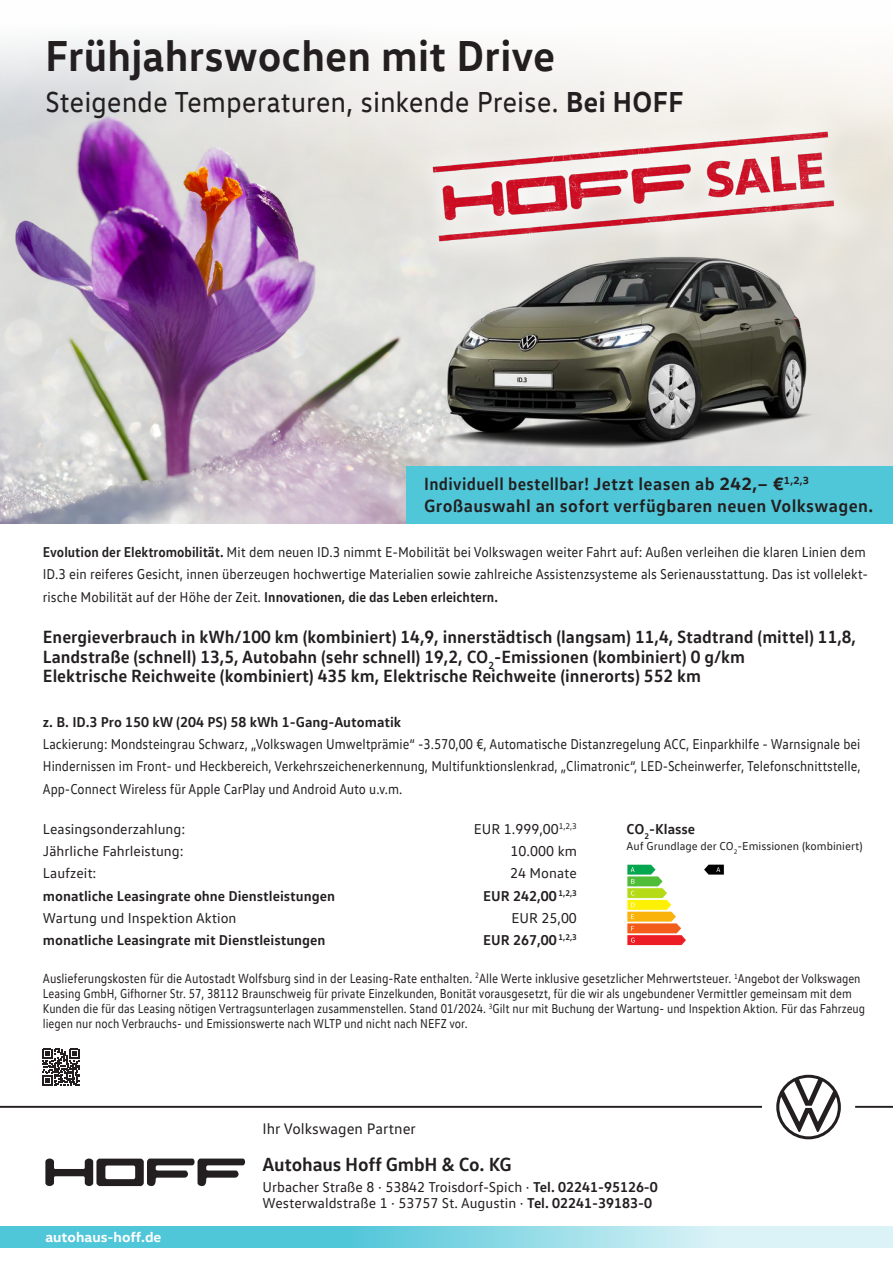
<style>
.page{position:relative;width:893px;height:1263px;background:#fff}
.page>*{position:absolute;margin:0;border:0;box-sizing:border-box;transform-origin:0 0}
.t1{font:700 44.1px "VW Head";letter-spacing:.02em;color:#231f20;scale:.9 1}
.t2{font:29.4px "VW Head";letter-spacing:.02em;color:#231f20;scale:.9 1}
.t3{font:700 19.35px "VW Text";letter-spacing:-.01em;color:#231f20}
.t4{font:700 18px/19.5px "VW Text";color:#231f20}
.t5{font:700 18px/21.6px "VW Text";letter-spacing:.02em;color:#231f20;scale:.93 1}
.t6{font:15.45px "VW Text";color:#231f20}
.t7{font:14.55px/22.2px "VW Text";color:#231f20;scale:.93 1}
.t8{font:14.55px/22.2px "VW Text";color:#231f20;text-align:justify;scale:.9 1}
.t9{font:14.55px/15.5px "VW Text";color:#231f20}
.t10{font:700 14.55px "VW Text";color:#231f20}
.t11{font:700 14.55px "VW Head";color:#fff}
.t12{font:13.5px "VW Text";color:#231f20;scale:.88 1}
.t13{font:13.2px/15px "VW Text";color:#231f20;scale:.88 1}
.t14{font:11.55px "VW Text";color:#231f20}
.s1{font-weight:700}
.s2{font-family:"VW Head"}
.s3{font-size:13.2px}
</style>
<div class="page">
<svg style="left:776px;top:1075px;width:65px;height:64px"></svg>
<hr style="left:0;top:1106px;width:762px;height:2px;background:#231f20">
<hr style="left:855px;top:1106px;width:38px;height:2px;background:#231f20">
<svg style="left:0;top:1226px;width:893px;height:21px;background:#88d8e4"></svg>
<svg style="left:45px;top:1158px;width:200px;height:28px"></svg>
<img style="left:0;top:39px;width:893px;height:485px">
<img style="left:417px;top:106px;width:433px;height:100px">
<div style="left:406px;top:466px;width:487px;height:58px;background:#50c6d9"></div>
<svg style="left:42px;top:1049px;width:37px;height:37px"></svg>
<img style="left:627px;top:864px;width:97px;height:82px">
<img style="left:366px;top:206px;width:523px;height:262px">
<h1 class="t1" style="left:45px;top:27px;width:568px">Frühjahrswochen mit Drive</h1>
<h2 class="t2" style="left:45px;top:83px;width:710px">Steigende Temperaturen, sinkende Preise. <span class="s1">Bei HOFF</span></h2>
<h3 class="t5" style="left:424px;top:472px;width:484px">Individuell bestellbar! Jetzt leasen ab <span class="s2">242,– €</span><sup>1,2,3<br></sup>Großauswahl an sofort verfügbaren neuen Volkswagen.</h3>
<p class="t7" style="left:43px;top:541px;width:889px"><span class="s1">Evolution der Elektromobilität.</span> Mit dem neuen ID.3 nimmt E‑Mobilität bei Volkswagen weiter Fahrt auf: Außen verleihen die klaren Linien dem<br>ID.3 ein reiferes Gesicht, innen überzeugen hochwertige Materialien sowie zahlreiche Assistenzsysteme als Serienausstattung. Das ist vollelekt&shy;rische Mobilität auf der Höhe der Zeit. <span class="s1">Innovationen, die das Leben erleichtern.</span></p>
<p class="t4" style="left:43px;top:627px;width:815px">Energieverbrauch in kWh/100 km (kombiniert) 14,9, innerstädtisch (langsam) 11,4, Stadtrand (mittel) 11,8,<br>Landstraße (schnell) 13,5, Autobahn (sehr schnell) 19,2, CO<sub>2</sub>-Emissionen (kombiniert) 0 g/km<br>Elektrische Reichweite (kombiniert) 435 km, Elektrische Reichweite (innerorts) 552 km</p>
<p class="t10" style="left:43px;top:712px;width:360px">z. B. ID.3 Pro 150 kW (204 PS) 58 kWh 1-Gang-Automatik</p>
<p class="t8" style="left:43px;top:733px;width:910px">Lackierung: Mondsteingrau Schwarz, „Volkswagen Umweltprämie“ -3.570,00 €, Automatische Distanzregelung ACC, Einparkhilfe - Warnsignale bei Hindernissen im Front- und Heckbereich, Verkehrszeichenerkennung, Multifunktionslenkrad, „Climatronic“, LED-Scheinwerfer, Telefonschnittstelle, App-Connect Wireless für Apple CarPlay und Android Auto u.v.m.</p>
<p class="t9" style="left:43px;top:821px;width:144px">Leasingsonderzahlung:</p>
<p class="t9" style="left:474px;top:821px;width:105px">EUR 1.999,00<sup>1,2,3</sup></p>
<p class="t9" style="left:43px;top:843px;width:142px">Jährliche Fahrleistung:</p>
<p class="t9" style="left:511px;top:843px;width:68px">10.000 km</p>
<p class="t9" style="left:43px;top:865px;width:55px">Laufzeit:</p>
<p class="t9" style="left:510px;top:865px;width:68px">24 Monate</p>
<p class="t10" style="left:43px;top:886px;width:294px">monatliche Leasingrate ohne Dienstleistungen</p>
<p class="t10" style="left:483px;top:886px;width:95px">EUR 242,00 <sup>1,2,3</sup></p>
<p class="t9" style="left:43px;top:910px;width:195px">Wartung und Inspektion Aktion</p>
<p class="t9" style="left:511px;top:910px;width:67px">EUR 25,00</p>
<p class="t10" style="left:43px;top:930px;width:284px">monatliche Leasingrate mit Dienstleistungen</p>
<p class="t10" style="left:483px;top:930px;width:95px">EUR 267,00 <sup>1,2,3</sup></p>
<p class="t12" style="left:43px;top:970px;width:931px">Auslieferungskosten für die Autostadt Wolfsburg sind in der Leasing-Rate enthalten. <sup>2</sup>Alle Werte inklusive gesetzlicher Mehrwertsteuer. <sup>1</sup><span class="s3">Angebot der Volkswagen</span></p>
<p class="t13" style="left:43px;top:985px;width:936px">Leasing GmbH, Gifhorner Str. 57, 38112 Braunschweig für private Einzelkunden, Bonität vorausgesetzt, für die wir als ungebundener Vermittler gemeinsam mit dem<br>Kunden die für das Leasing nötigen Vertragsunterlagen zusammenstellen. Stand 01/2024. <sup>3</sup>Gilt nur mit Buchung der Wartung- und Inspektion Aktion. Für das Fahrzeug liegen nur noch Verbrauchs- und Emissionswerte nach WLTP und nicht nach NEFZ vor.</p>
<p class="t10" style="left:627px;top:820px;width:70px">CO<sub>2</sub>-Klasse</p>
<p class="t14" style="left:627px;top:839px;width:237px">Auf Grundlage der CO<sub>2</sub>-Emissionen (kombiniert)</p>
<p class="t11" style="left:45px;top:1227px;width:117px">autohaus-hoff.de</p>
<p class="t6" style="left:262px;top:1119px;width:155px">Ihr Volkswagen Partner</p>
<h3 class="t3" style="left:262px;top:1151px;width:251px">Autohaus Hoff GmbH &amp; Co. KG</h3>
<p class="t9" style="left:262px;top:1179px;width:397px">Urbacher Straße 8 · 53842 Troisdorf-Spich · <span class="s1">Tel. 02241-95126-0<br></span>Westerwaldstraße 1 · 53757 St. Augustin · <span class="s1">Tel. 02241-39183-0</span></p>
</div>
